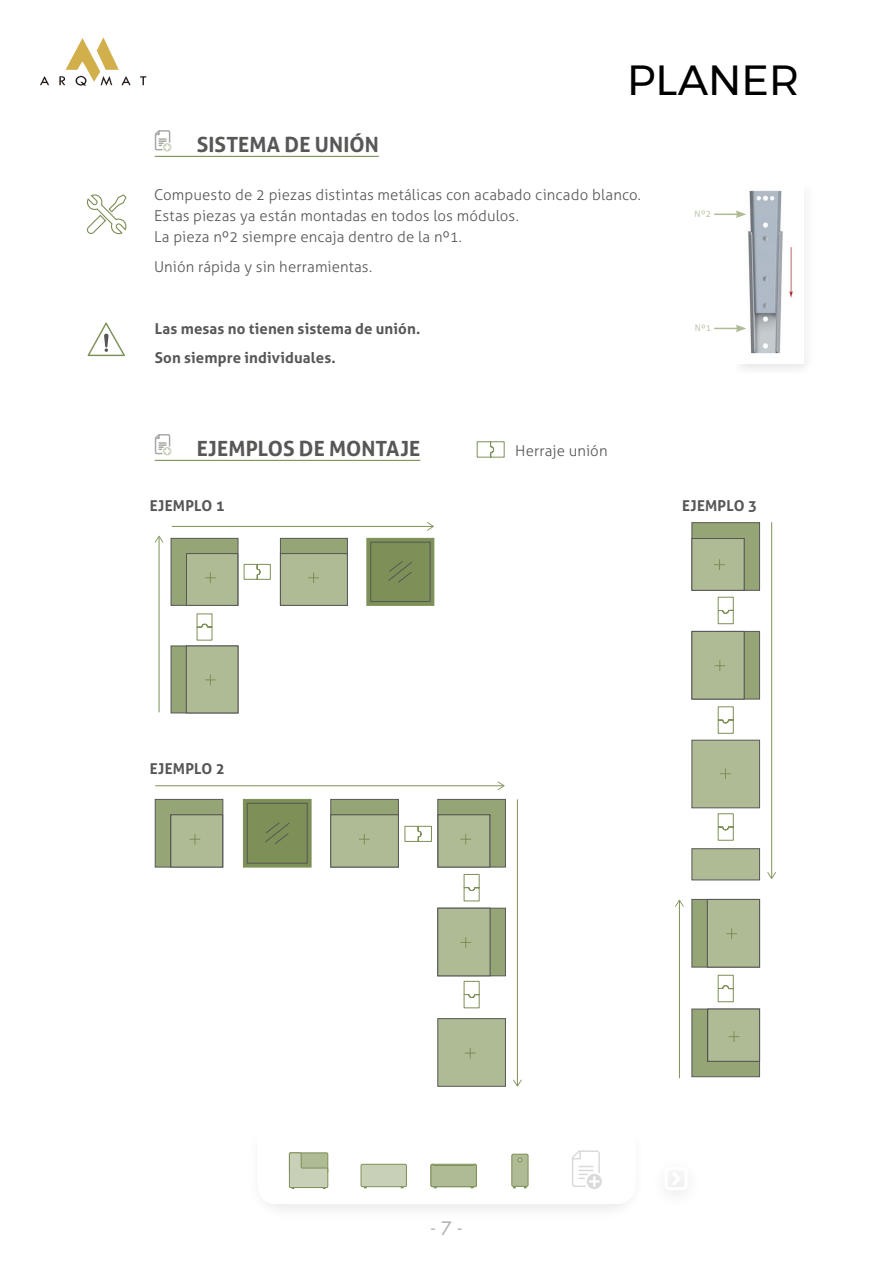
<style>
.page{position:relative;width:893px;height:1263px;background:#fff}
.page>*{position:absolute;margin:0;border:0;box-sizing:border-box;transform-origin:0 0}
.t1{font:42px "Montserrat";color:#000}
.t2{font:700 21px "Aller";letter-spacing:.005em;color:#575756}
.t3{font:500 18px "Futura Std";color:#b3b2b2}
.t4{font:300 15px/21px "Aller";letter-spacing:.005em;color:#575756}
.t5{font:700 15px/29.5px "Aller";letter-spacing:.01em;color:#575756}
.t6{font:300 9px "Aller";letter-spacing:.025em;color:#aebb95}
</style>
<div class="page">
<div style="left:665px;top:1167px;width:23px;height:23px;border:3px solid #fff;border-radius:3px"></div>
<svg style="left:669px;top:1168px;width:15px;height:21px"></svg>
<img style="left:748px;top:190px;width:45px;height:164px">
<svg style="left:714px;top:210px;width:32px;height:8px"></svg>
<svg style="left:714px;top:325px;width:32px;height:7px"></svg>
<div style="left:280px;top:538px;width:68px;height:68px;background:#95a575;border:1px solid #575756"></div>
<div style="left:280px;top:553px;width:68px;height:53px;background:#aebb95;border:1px solid #575756"></div>
<svg style="left:308px;top:572px;width:11px;height:11px"></svg>
<div style="left:171px;top:645px;width:67px;height:68px;background:#95a575;border:1px solid #575756"></div>
<div style="left:186px;top:645px;width:52px;height:68px;background:#aebb95;border:1px solid #575756"></div>
<svg style="left:205px;top:674px;width:11px;height:11px"></svg>
<div style="left:366px;top:538px;width:68px;height:68px;background:#7d9057;border:1px solid #7d9057"></div>
<svg style="left:370px;top:541px;width:61px;height:61px"></svg>
<div style="left:171px;top:538px;width:67px;height:68px;background:#95a575;border:1px solid #575756"></div>
<div style="left:186px;top:553px;width:52px;height:53px;background:#aebb95;border:1px solid #575756"></div>
<svg style="left:196px;top:563px;width:75px;height:78px"></svg>
<hr style="left:159px;top:537px;width:1px;height:175px;background:#7d9057">
<svg style="left:155px;top:536px;width:8px;height:7px"></svg>
<hr style="left:172px;top:526px;width:261px;height:1px;background:#7d9057">
<svg style="left:427px;top:522px;width:7px;height:9px"></svg>
<div style="left:155px;top:799px;width:68px;height:68px;background:#95a575;border:1px solid #575756"></div>
<div style="left:170px;top:814px;width:53px;height:53px;background:#aebb95;border:1px solid #575756"></div>
<svg style="left:190px;top:834px;width:10px;height:10px"></svg>
<div style="left:437px;top:908px;width:69px;height:68px;background:#95a575;border:1px solid #575756"></div>
<div style="left:437px;top:908px;width:53px;height:68px;background:#aebb95;border:1px solid #575756"></div>
<div style="left:437px;top:799px;width:69px;height:68px;background:#95a575;border:1px solid #575756"></div>
<div style="left:438px;top:814px;width:52px;height:53px;background:#aebb95;border:1px solid #575756"></div>
<div style="left:330px;top:799px;width:69px;height:68px;background:#95a575;border:1px solid #575756"></div>
<div style="left:330px;top:814px;width:69px;height:53px;background:#aebb95;border:1px solid #575756"></div>
<svg style="left:359px;top:834px;width:11px;height:10px"></svg>
<div style="left:437px;top:1018px;width:69px;height:69px;background:#aebb95;border:1px solid #575756"></div>
<svg style="left:465px;top:1048px;width:11px;height:10px"></svg>
<div style="left:243px;top:799px;width:68px;height:68px;background:#7d9057"></div>
<svg style="left:246px;top:802px;width:62px;height:62px"></svg>
<svg style="left:404px;top:825px;width:76px;height:184px"></svg>
<hr style="left:155px;top:785px;width:348px;height:1px;background:#7d9057">
<svg style="left:498px;top:781px;width:7px;height:9px"></svg>
<hr style="left:517px;top:799px;width:1px;height:286px;background:#7d9057">
<svg style="left:513px;top:1079px;width:9px;height:7px"></svg>
<div style="left:691px;top:631px;width:69px;height:68px;background:#95a575;border:1px solid #575756"></div>
<div style="left:691px;top:631px;width:54px;height:68px;background:#aebb95;border:1px solid #575756"></div>
<div style="left:691px;top:899px;width:69px;height:68px;background:#95a575;border:1px solid #575756"></div>
<div style="left:707px;top:899px;width:53px;height:68px;background:#aebb95;border:1px solid #575756"></div>
<div style="left:691px;top:1008px;width:69px;height:69px;background:#95a575;border:1px solid #575756"></div>
<div style="left:707px;top:1008px;width:53px;height:54px;background:#aebb95;border:1px solid #575756"></div>
<svg style="left:729px;top:1031px;width:10px;height:11px"></svg>
<div style="left:691px;top:848px;width:69px;height:32px;background:#aebb95;border:1px solid #575756"></div>
<div style="left:691px;top:522px;width:69px;height:69px;background:#95a575;border:1px solid #575756"></div>
<div style="left:691px;top:538px;width:54px;height:53px;background:#aebb95;border:1px solid #575756"></div>
<svg style="left:714px;top:559px;width:11px;height:11px"></svg>
<div style="left:691px;top:740px;width:69px;height:68px;background:#aebb95;border:1px solid #575756"></div>
<svg style="left:714px;top:596px;width:23px;height:406px"></svg>
<hr style="left:771px;top:522px;width:1px;height:356px;background:#7d9057">
<svg style="left:767px;top:872px;width:9px;height:7px"></svg>
<hr style="left:679px;top:901px;width:1px;height:177px;background:#7d9057">
<svg style="left:675px;top:900px;width:9px;height:7px"></svg>
<svg style="left:288px;top:1150px;width:314px;height:39px"></svg>
<svg style="left:154px;top:130px;width:17px;height:21px"></svg>
<svg style="left:154px;top:434px;width:17px;height:21px"></svg>
<svg style="left:476px;top:441px;width:29px;height:17px"></svg>
<hr style="left:155px;top:156px;width:224px;height:1px;background:#7d9057">
<hr style="left:155px;top:460px;width:265px;height:1px;background:#7d9057">
<svg style="left:86px;top:194px;width:41px;height:41px"></svg>
<svg style="left:88px;top:322px;width:37px;height:34px"></svg>
<img style="left:40px;top:37px;width:107px;height:49px">
<h2 class="t2" style="left:197px;top:131px;width:184px">SISTEMA DE UNIÓN</h2>
<h1 class="t1" style="left:627px;top:48px;width:174px">PLANER</h1>
<p class="t4" style="left:154px;top:184px;width:488px">Compuesto de 2 piezas distintas metálicas con acabado cincado blanco.<br>Estas piezas ya están montadas en todos los módulos.<br>La pieza nº2 siempre encaja dentro de la nº1.</p>
<p class="t4" style="left:154px;top:256px;width:220px">Unión rápida y sin herramientas.</p>
<p class="t5" style="left:155px;top:313px;width:267px">Las mesas no tienen sistema de unión.<br>Son siempre individuales.</p>
<h2 class="t2" style="left:197px;top:435px;width:225px">EJEMPLOS DE MONTAJE</h2>
<p class="t5" style="left:150px;top:490px;width:76px">EJEMPLO 1</p>
<p class="t4" style="left:515px;top:440px;width:94px">Herraje unión</p>
<p class="t6" style="left:695px;top:208px;width:18px">Nº2</p>
<p class="t6" style="left:695px;top:323px;width:18px">Nº1</p>
<p class="t5" style="left:682px;top:490px;width:76px">EJEMPLO 3</p>
<p class="t5" style="left:150px;top:753px;width:76px">EJEMPLO 2</p>
<p class="t3" style="left:430px;top:1217px;width:34px">- 7 -</p>
</div>
